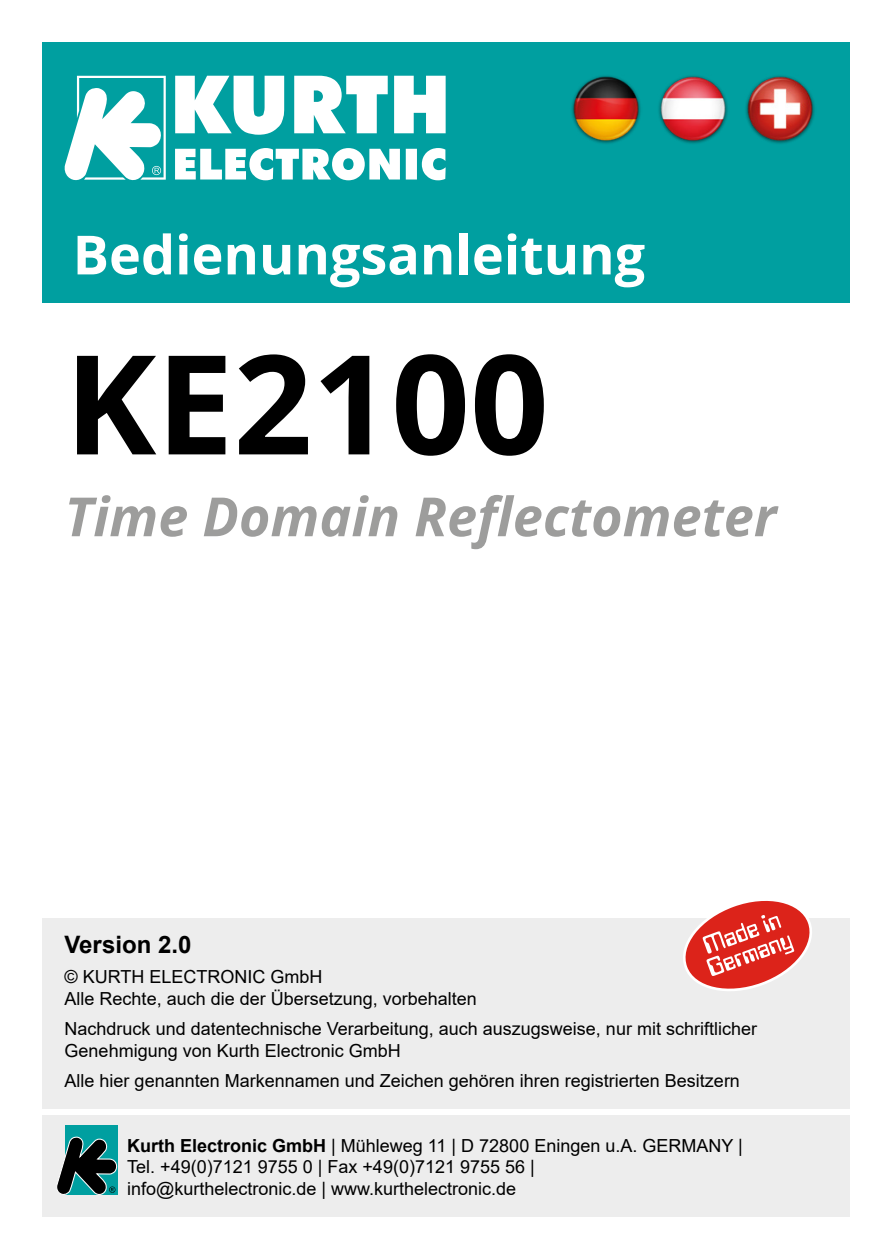
<style>
.page{position:relative;width:893px;height:1259px;background:#fff}
.page>*{position:absolute;margin:0;border:0;box-sizing:border-box;transform-origin:0 0}
.t1{font:700 138px "Open Sans";color:#000}
.t2{font:italic 700 54px "Open Sans";color:#9d9d9c}
.t3{font:700 54px "Open Sans";color:#fff}
.t4{font:700 24px "Arial";color:#000}
.t5{font:18px/21.6px "Arial";color:#000}
.s1{font-weight:700}
</style>
<div class="page">
<div style="left:43px;top:1115px;width:807px;height:101px;background:#ededed"></div>
<div style="left:43px;top:43px;width:807px;height:260px;background:#009fa0"></div>
<div style="left:43px;top:918px;width:807px;height:191px;background:#ededed"></div>
<svg style="left:175px;top:76px;width:271px;height:59px"></svg>
<svg style="left:175px;top:148px;width:271px;height:32px"></svg>
<svg style="left:65px;top:76px;width:101px;height:104px"></svg>
<img style="left:571px;top:76px;width:70px;height:68px">
<img style="left:746px;top:76px;width:69px;height:68px">
<img style="left:658px;top:76px;width:70px;height:68px">
<div style="left:65px;top:1125px;width:52px;height:70px;background:#009fa0"></div>
<svg style="left:57px;top:1136px;width:60px;height:59px"></svg>
<svg style="left:683px;top:901px;width:129px;height:90px"></svg>
<h2 class="t3" style="left:73px;top:217px;width:574px">Bedienungsanleitung</h2>
<h1 class="t1" style="left:65px;top:307px;width:486px">KE2100</h1>
<h2 class="t2" style="left:65px;top:478px;width:713px">Time Domain Reflectometer</h2>
<h3 class="t4" style="left:65px;top:928px;width:128px">Version 2.0</h3>
<p class="t5" style="left:65px;top:966px;width:414px">© KURTH ELECTRONIC GmbH<br>Alle Rechte, auch die der Übersetzung, vorbehalten</p>
<p class="t5" style="left:65px;top:1017px;width:694px">Nachdruck und datentechnische Verarbeitung, auch auszugsweise, nur mit schriftlicher<br>Genehmigung von Kurth Electronic GmbH</p>
<p class="t5" style="left:65px;top:1069px;width:677px">Alle hier genannten Markennamen und Zeichen gehören ihren registrierten Besitzern</p>
<p class="t5" style="left:127px;top:1134px;width:617px"><span class="s1">Kurth Electronic GmbH</span> | Mühleweg 11 | D 72800 Eningen u.A. GERMANY |<br>Tel. +49(0)7121 9755 0 | Fax +49(0)7121 9755 56 |<br>info@kurthelectronic.de | www.kurthelectronic.de</p>
</div>
